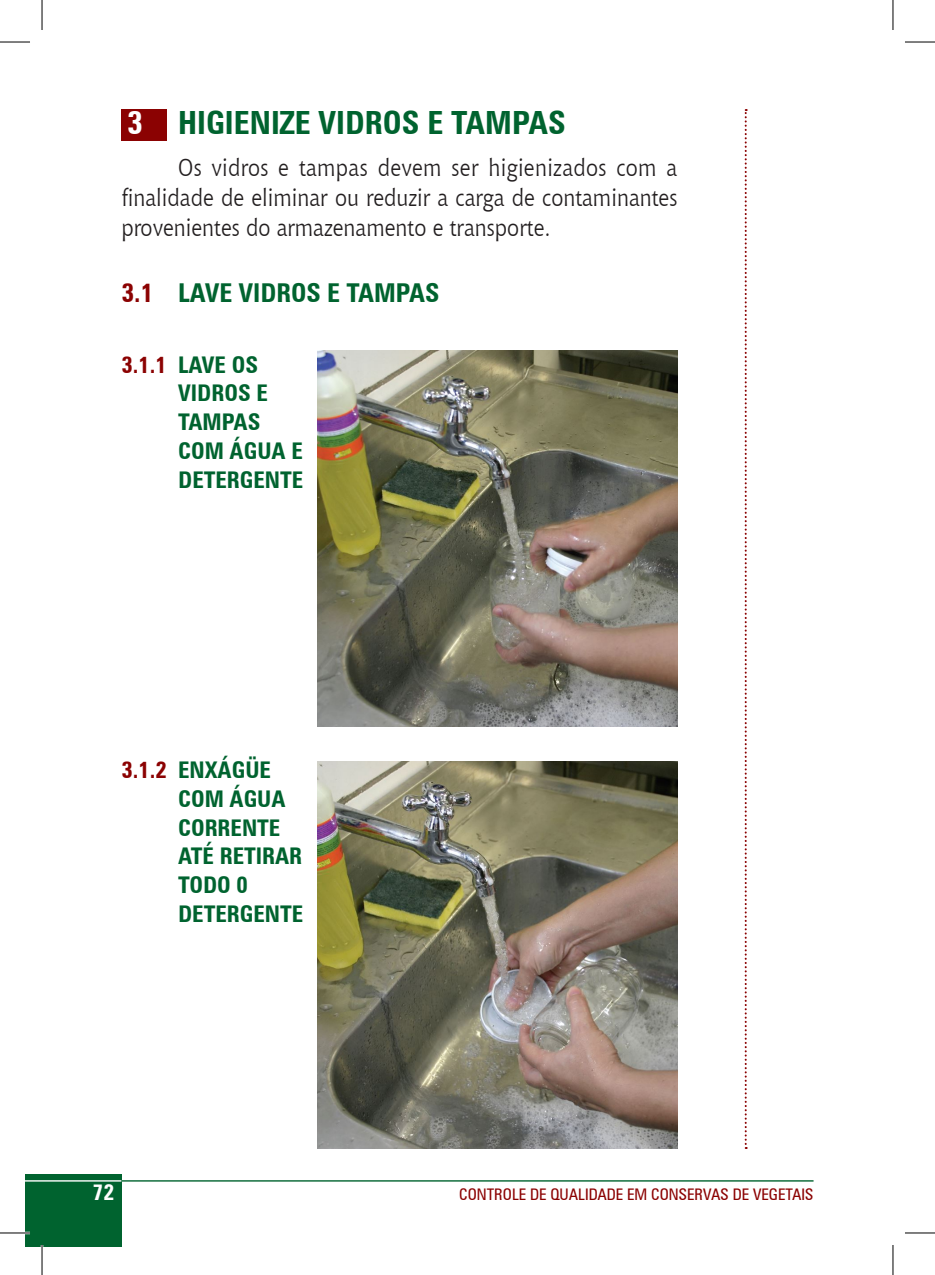
<style>
.page{position:relative;width:935px;height:1275px;background:#fff}
.page>*{position:absolute;margin:0;border:0;box-sizing:border-box;transform-origin:0 0}
.t1{font:700 condensed 32px "Zurich BT";color:#00632f}
.t2{font:700 condensed 26px "Zurich BT";color:#00632f}
.t3{font:24px/30px "Chianti BT";color:#231f20;text-align:justify;scale:.9 1}
.t4{font:700 condensed 23px/28.8px "Zurich BT";color:#00632f}
.t5{font:700 condensed 23px "Zurich BT";color:#8b0202}
.t6{font:700 condensed 22px "Zurich BT";color:#fff}
.t7{font:condensed 16px "Zurich BT";color:#8b0202}
.s1{color:#fff}
.s2{color:#8b0202}
.s3{color:#00632f}
</style>
<div class="page">
<hr style="left:121px;top:1180px;width:692px;height:1px;background:#00632f">
<svg style="left:744px;top:109px;width:2px;height:1040px"></svg>
<div style="left:25px;top:1174px;width:96px;height:72px;background:#00632f"></div>
<hr style="left:25px;top:1180px;width:96px;height:1px;background:#fff">
<div style="left:121px;top:109px;width:46px;height:31px;background:#8b0202"></div>
<img style="left:317px;top:351px;width:360px;height:375px">
<img style="left:317px;top:762px;width:360px;height:386px">
<hr style="left:0;top:1231px;width:30px;height:3px;background:#fff">
<hr style="left:41px;top:1245px;width:2px;height:30px;background:#fff">
<hr style="left:0;top:42px;width:30px;height:1px;background:#000">
<hr style="left:904px;top:42px;width:30px;height:1px;background:#000">
<hr style="left:0;top:1232px;width:30px;height:1px;background:#000">
<hr style="left:904px;top:1232px;width:30px;height:1px;background:#000">
<hr style="left:42px;top:0;width:1px;height:30px;background:#000">
<hr style="left:42px;top:1245px;width:1px;height:30px;background:#000">
<hr style="left:892px;top:0;width:1px;height:30px;background:#000">
<hr style="left:892px;top:1245px;width:1px;height:30px;background:#000">
<h1 class="t1" style="left:127px;top:103px;width:85px"><span class="s1">3</span> HIGIENIZE</h1>
<h1 class="t1" style="left:318px;top:103px;width:18px">VIDROS</h1>
<h1 class="t1" style="left:427px;top:103px;width:44px">E TAMPAS</h1>
<p class="t3" style="left:121px;top:151px;width:619px;text-indent:57px">Os vidros e tampas devem ser higienizados com a finalidade de eliminar ou reduzir a carga de contaminantes provenientes do armazenamento e transporte.</p>
<p class="t2" style="left:121px;top:277px;width:84px"><span class="s2">3.1</span> LAVE</p>
<p class="t2" style="left:239px;top:277px;width:15px">VIDROS</p>
<p class="t2" style="left:327px;top:277px;width:36px">E TAMPAS</p>
<p class="t5" style="left:121px;top:350px;width:81px">3.1.1 <span class="s3">LAVE</span></p>
<p class="t4" style="left:232px;top:350px;width:14px">OS</p>
<p class="t4" style="left:178px;top:378px;width:13px">VIDROS</p>
<p class="t4" style="left:256px;top:378px;width:11px">E</p>
<p class="t4" style="left:178px;top:407px;width:16px">TAMPAS<br>COM</p>
<p class="t4" style="left:229px;top:436px;width:15px">ÁGUA</p>
<p class="t4" style="left:291px;top:436px;width:11px">E</p>
<p class="t4" style="left:178px;top:465px;width:14px">DETERGENTE</p>
<p class="t4" style="left:178px;top:755px;width:92px;text-indent:-57px"><span class="s2">3.1.2</span> ENXÁGÜE<br>COM</p>
<p class="t4" style="left:229px;top:784px;width:15px">ÁGUA</p>
<p class="t4" style="left:178px;top:813px;width:14px">CORRENTE<br>ATÉ</p>
<p class="t4" style="left:220px;top:841px;width:13px">RETIRAR</p>
<p class="t4" style="left:178px;top:870px;width:14px">TODO</p>
<p class="t4" style="left:236px;top:870px;width:13px">0</p>
<p class="t4" style="left:178px;top:899px;width:14px">DETERGENTE</p>
<p class="t6" style="left:92px;top:1179px;width:23px">72</p>
<p class="t7" style="left:459px;top:1184px;width:356px">CONTROLE DE QUALIDADE EM CONSERVAS DE VEGETAIS</p>
</div>
